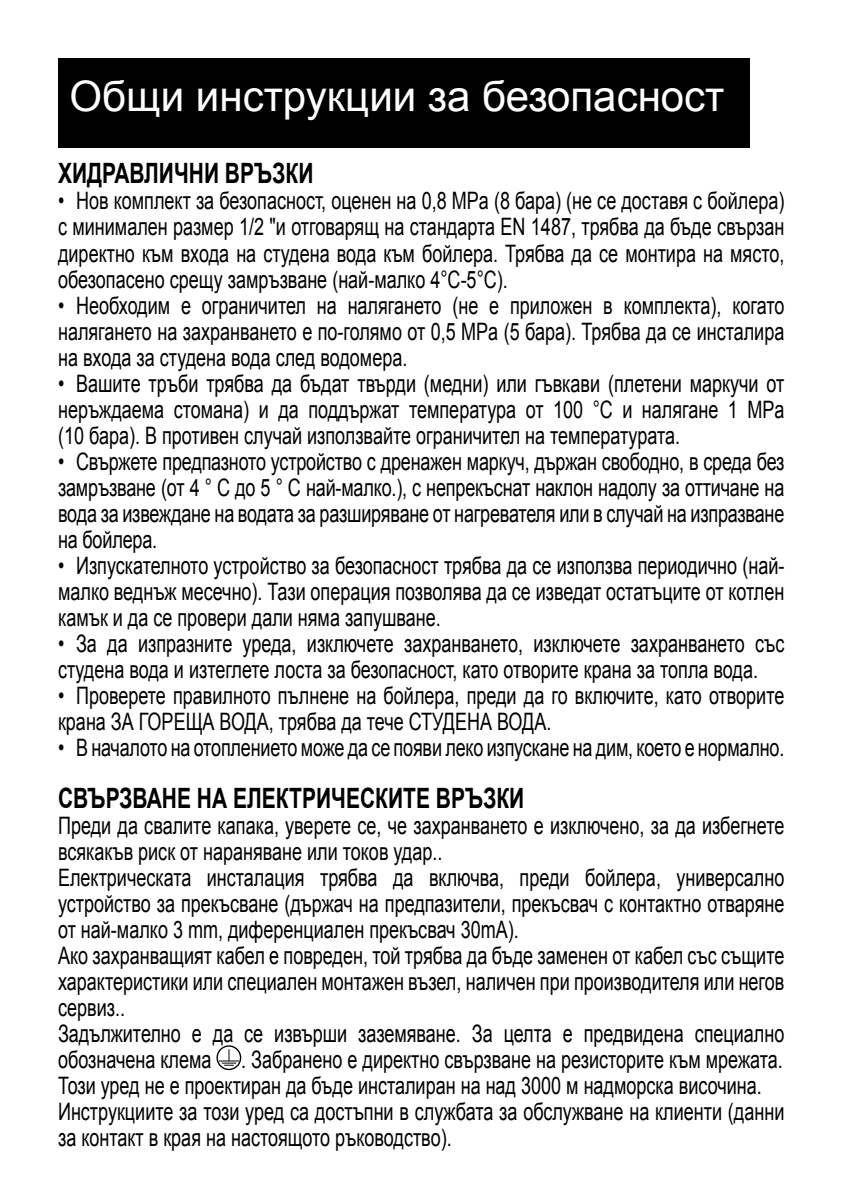
<style>
.page{position:relative;width:841px;height:1192px;background:#fff}
.page>*{position:absolute;margin:0;border:0;box-sizing:border-box;transform-origin:0 0}
.t1{font:42px "Arial";color:#fff}
.t2{font:700 28px "Arial";color:#000;scale:.75 1}
.t3{font:24px/26px "Arial";color:#000;text-align:justify;scale:.75 1}
</style>
<div class="page">
<div style="left:58px;top:58px;width:691px;height:90px;background:#000"></div>
<svg style="left:219px;top:1049px;width:20px;height:16px"></svg>
<div style="left:216px;top:1045px;width:25px;height:24px;border:1px solid #000;border-radius:50%"></div>
<h1 class="t1" style="left:69px;top:73px;width:656px">Общи инструкции за безопасност</h1>
<p class="t2" style="left:58px;top:158px;width:342px">ХИДРАВЛИЧНИ ВРЪЗКИ</p>
<p class="t3" style="left:58px;top:188px;width:969px">• Нов комплект за безопасност, оценен на 0,8 MPa (8 бара) (не се доставя с бойлера) с минимален размер 1/2 "и отговарящ на стандарта EN 1487, трябва да бъде свързан директно към входа на студена вода към бойлера. Трябва да се монтира на място, обезопасено срещу замръзване (най-малко 4°C-5°C).</p>
<p class="t3" style="left:58px;top:292px;width:969px">• Необходим е ограничител на налягането (не е приложен в комплекта), когато налягането на захранването е по-голямо от 0,5 MPa (5 бара). Трябва да се инсталира на входа за студена вода след водомера.</p>
<p class="t3" style="left:58px;top:370px;width:969px">• Вашите тръби трябва да бъдат твърди (медни) или гъвкави (плетени маркучи от неръждаема стомана) и да поддържат температура от 100 °C и налягане 1 MPa (10 бара). В противен случай използвайте ограничител на температурата.</p>
<p class="t3" style="left:58px;top:448px;width:969px">• Свържете предпазното устройство с дренажен маркуч, държан свободно, в среда без замръзване (от 4 ° C до 5 ° C най-малко.), с непрекъснат наклон надолу за оттичане на вода за извеждане на водата за разширяване от нагревателя или в случай на изпразване на бойлера.</p>
<p class="t3" style="left:58px;top:552px;width:969px">• Изпускателното устройство за безопасност трябва да се използва периодично (най&shy;малко веднъж месечно). Тази операция позволява да се изведат остатъците от котлен камък и да се провери дали няма запушване.</p>
<p class="t3" style="left:58px;top:630px;width:969px">• За да изпразните уреда, изключете захранването, изключете захранването със студена вода и изтеглете лоста за безопасност, като отворите крана за топла вода.</p>
<p class="t3" style="left:58px;top:682px;width:969px">• Проверете правилното пълнене на бойлера, преди да го включите, като отворите крана ЗА ГОРЕЩА ВОДА, трябва да тече СТУДЕНА ВОДА.</p>
<p class="t3" style="left:58px;top:734px;width:969px">• В началото на отоплението може да се появи леко изпускане на дим, което е нормално.</p>
<p class="t2" style="left:58px;top:782px;width:623px">СВЪРЗВАНЕ НА ЕЛЕКТРИЧЕСКИТЕ ВРЪЗКИ</p>
<p class="t3" style="left:58px;top:812px;width:969px;text-align:left">Преди да свалите капака, уверете се, че захранването е изключено, за да избегнете всякакъв риск от нараняване или токов удар..<br>Електрическата инсталация трябва да включва, преди бойлера, универсално устройство за прекъсване (държач на предпазители, прекъсвач с контактно отваряне от най-малко 3 mm, диференциален прекъсвач 30mA).<br>Ако захранващият кабел е повреден, той трябва да бъде заменен от кабел със същите характеристики или специален монтажен възел, наличен при производителя или негов сервиз..<br>Задължително е да се извърши заземяване. За целта е предвидена специално обозначена клема . Забранено е директно свързване на резисторите към мрежата.<br>Този уред не е проектиран да бъде инсталиран на над 3000 м надморска височина.<br>Инструкциите за този уред са достъпни в службата за обслужване на клиенти (данни за контакт в края на настоящото ръководство).</p>
</div>
